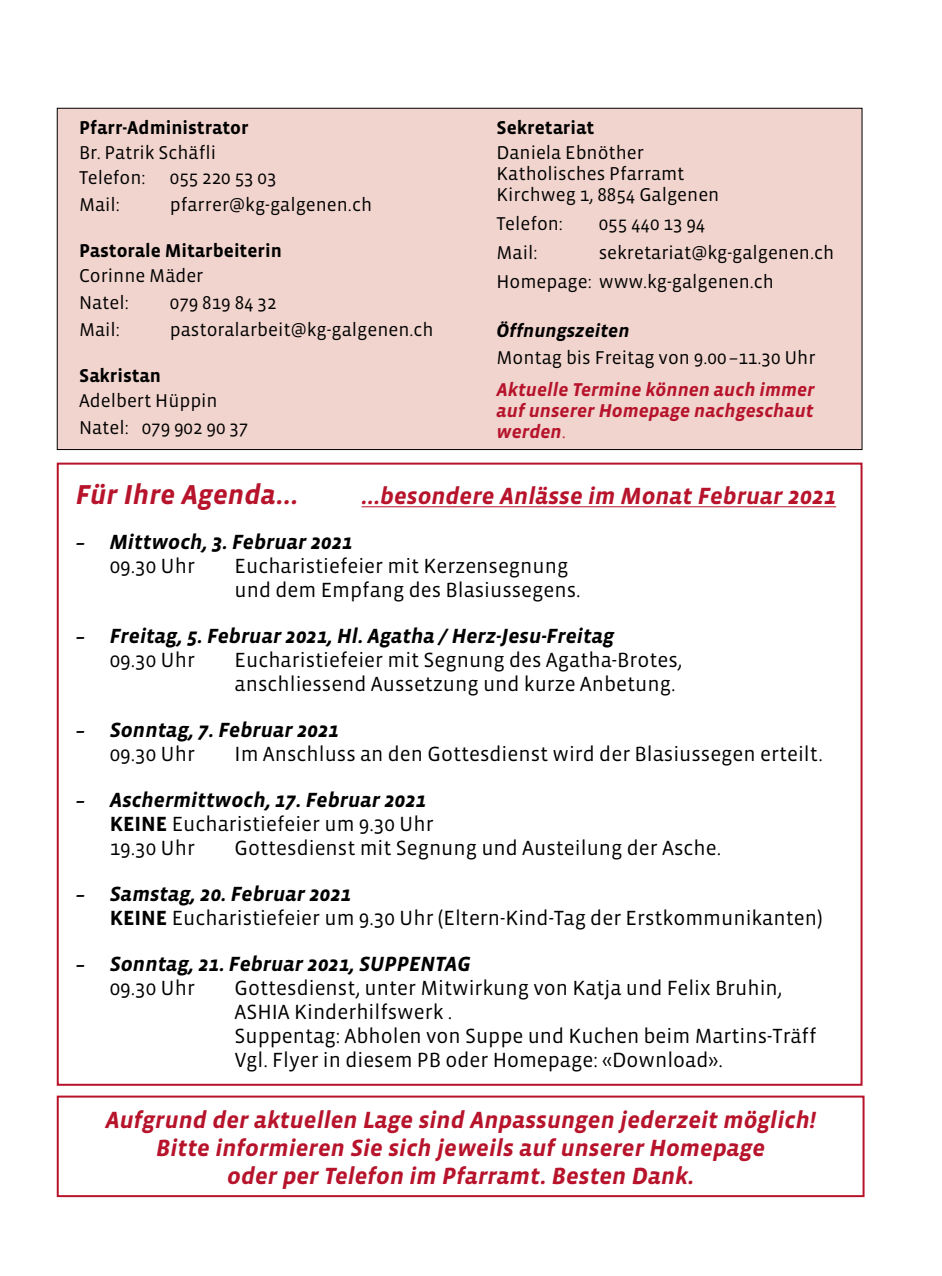
<style>
.page{position:relative;width:942px;height:1276px;background:#fff}
.page>*{position:absolute;margin:0;border:0;box-sizing:border-box;transform-origin:0 0}
.t1{font:italic 700 28px "Vista Sans";color:#b7142c}
.t2{font:italic 700 24px/28px "Vista Sans";color:#b7142c;text-align:center}
.t3{font:21px/24px "Vista Sans";color:#000}
.t4{font:italic 700 21px/24px "Vista Sans";color:#000}
.t5{font:19px/27px "Vista Sans";color:#000}
.t6{font:italic 700 19px/21px "Vista Sans";color:#b7142c;text-align:justify}
.t7{font:700 19px "Vista Sans";color:#000}
.t8{font:italic 700 19px "Vista Sans";color:#000}
.s1{font-weight:400;font-style:normal}
.s2{font-size:19px}
.s3{font-weight:700;font-style:italic;font-size:19px}
.s4{font-weight:700;font-style:italic}
.s5{font-weight:700}
</style>
<div class="page">
<hr style="left:361px;top:506px;width:474px;height:1px;background:#b7142c">
<div style="left:57px;top:1095px;width:807px;height:102px;border:2px solid #b7142c"></div>
<div style="left:57px;top:108px;width:804px;height:341px;background:#f0d4cd"></div>
<p class="t7" style="left:79px;top:118px;width:171px">Pfarr-Administrator</p>
<p class="t5" style="left:79px;top:140px;width:138px;line-height:25px">Br. Patrik Schäfli<br>Telefon:</p>
<p class="t5" style="left:170px;top:164px;width:108px">055 220 53 03</p>
<p class="t5" style="left:79px;top:191px;width:42px">Mail:</p>
<p class="t5" style="left:170px;top:191px;width:204px">pfarrer@kg-galgenen.ch</p>
<p class="t7" style="left:79px;top:241px;width:204px">Pastorale Mitarbeiterin</p>
<p class="t5" style="left:79px;top:262px;width:126px">Corinne Mäder<br>Natel:</p>
<p class="t5" style="left:170px;top:289px;width:108px">079 819 84 32</p>
<p class="t5" style="left:79px;top:316px;width:42px">Mail:</p>
<p class="t5" style="left:170px;top:316px;width:265px">pastoralarbeit@kg-galgenen.ch</p>
<p class="t7" style="left:79px;top:366px;width:83px">Sakristan</p>
<p class="t5" style="left:79px;top:387px;width:171px">Adelbert Hüppin<br>Natel: 079 902 90 37</p>
<p class="t7" style="left:496px;top:118px;width:99px">Sekretariat</p>
<p class="t5" style="left:496px;top:142px;width:224px;line-height:21px">Daniela Ebnöther<br>Katholisches Pfarramt<br>Kirchweg 1, 8854 Galgenen</p>
<p class="t5" style="left:496px;top:210px;width:68px">Telefon:</p>
<p class="t5" style="left:598px;top:210px;width:108px">055 440 13 94</p>
<p class="t5" style="left:496px;top:239px;width:42px">Mail:</p>
<p class="t5" style="left:496px;top:238px;width:339px;line-height:29px;text-indent:102px">sekretariat@kg-galgenen.ch<br>Homepage: www.kg-galgenen.ch</p>
<p class="t8" style="left:496px;top:321px;width:134px">Öffnungszeiten</p>
<p class="t5" style="left:496px;top:344px;width:320px">Montag bis Freitag von 9.00–11.30 Uhr</p>
<p class="t6" style="left:496px;top:379px;width:319px">Aktuelle Termine können auch immer auf unserer Homepage nachgeschaut werden<span class="s1">.</span></p>
<h1 class="t1" style="left:76px;top:480px;width:224px">Für Ihre Agenda…</h1>
<p class="t2" style="left:361px;top:482px;width:476px">…besondere Anlässe im Monat Februar 2021</p>
<p class="t4" style="left:110px;top:530px;width:244px;text-indent:-34px"><span class="s2">–</span> Mittwoch, 3. Februar 2021<br><span class="s1">09.30 Uhr</span></p>
<p class="t3" style="left:234px;top:554px;width:347px">Eucharistiefeier mit Kerzensegnung und dem Empfang des Blasiussegens.</p>
<p class="t4" style="left:110px;top:624px;width:505px;text-indent:-34px"><span class="s2">–</span> Freitag, 5. Februar 2021, Hl. Agatha / Herz-Jesu-Freitag<br><span class="s1">09.30 Uhr</span></p>
<p class="t3" style="left:234px;top:648px;width:449px">Eucharistiefeier mit Segnung des Agatha-Brotes, anschliessend Aussetzung und kurze Anbetung.</p>
<p class="t4" style="left:110px;top:718px;width:231px;text-indent:-34px"><span class="s2">–</span> Sonntag, 7. Februar 2021<br><span class="s1">09.30 Uhr</span></p>
<p class="t3" style="left:234px;top:742px;width:589px">Im Anschluss an den Gottesdienst wird der Blasiussegen erteilt.</p>
<p class="t3" style="left:110px;top:788px;width:325px;text-indent:-34px"><span class="s3">–</span> <span class="s4">Aschermittwoch, 17. Februar 2021<br></span><span class="s5">KEINE</span> Eucharistiefeier um 9.30 Uhr<br>19.30 Uhr</p>
<p class="t3" style="left:234px;top:836px;width:488px">Gottesdienst mit Segnung und Austeilung der Asche.</p>
<p class="t3" style="left:110px;top:882px;width:714px;text-indent:-34px"><span class="s3">–</span> <span class="s4">Samstag, 20. Februar 2021<br></span><span class="s5">KEINE</span> Eucharistiefeier um 9.30 Uhr (Eltern-Kind-Tag der Erstkommunikanten)</p>
<p class="t4" style="left:110px;top:952px;width:362px;text-indent:-34px"><span class="s2">–</span> Sonntag, 21. Februar 2021, SUPPENTAG<br><span class="s1">09.30 Uhr</span></p>
<p class="t3" style="left:234px;top:976px;width:583px">Gottesdienst, unter Mitwirkung von Katja und Felix Bruhin, ASHIA Kinderhilfswerk .<br>Suppentag: Abholen von Suppe und Kuchen beim Martins-Träff Vgl. Flyer in diesem PB oder Homepage: «Download».</p>
<p class="t2" style="left:105px;top:1106px;width:711px">Aufgrund der aktuellen Lage sind Anpassungen jederzeit möglich!<br>Bitte informieren Sie sich jeweils auf unserer Homepage<br>oder per Telefon im Pfarramt. Besten Dank.</p>
</div>
